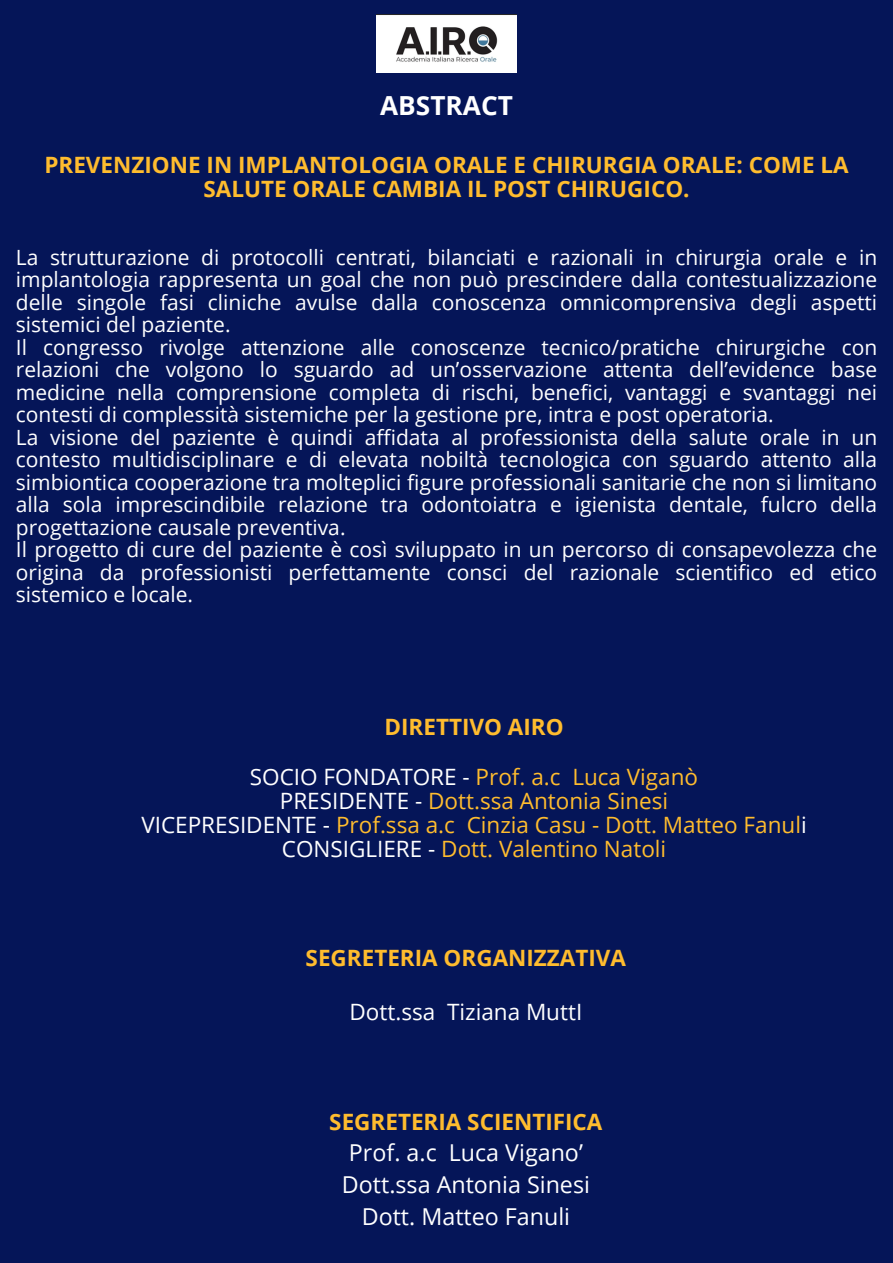
<style>
.page{position:relative;width:893px;height:1263px;background:#051558}
.page>*{position:absolute;margin:0;border:0;box-sizing:border-box;transform-origin:0 0}
.t1{font:700 26.25px "Open Sans";color:#fff}
.t2{font:23.25px "Open Sans";color:#fff}
.t3{font:22.5px "Open Sans";color:#ffbc2e}
.t4{font:700 22.5px/24.2px "Open Sans";color:#ffbc2e;text-align:center}
.t5{font:22.5px "Open Sans";color:#fff}
.t6{font:21px/22.5px "Open Sans";color:#fff;text-align:justify}
.s1{color:#fff}
</style>
<div class="page">
<img style="left:377px;top:14px;width:139px;height:58px">
<h1 class="t1" style="left:380px;top:87px;width:134px">ABSTRACT</h1>
<h2 class="t4" style="left:44px;top:152px;width:806px">PREVENZIONE IN IMPLANTOLOGIA ORALE E CHIRURGIA ORALE: COME LA<br>SALUTE ORALE CAMBIA IL POST CHIRUGICO.</h2>
<p class="t6" style="left:16px;top:245px;width:863px">La strutturazione di protocolli centrati, bilanciati e razionali in chirurgia orale e in implantologia rappresenta un goal che non può prescindere dalla contestualizzazione delle singole fasi cliniche avulse dalla conoscenza omnicomprensiva degli aspetti sistemici del paziente.</p>
<p class="t6" style="left:16px;top:335px;width:863px">Il congresso rivolge attenzione alle conoscenze tecnico/pratiche chirurgiche con relazioni che volgono lo sguardo ad un’osservazione attenta dell’evidence base medicine nella comprensione completa di rischi, benefici, vantaggi e svantaggi nei contesti di complessità sistemiche per la gestione pre, intra e post operatoria.</p>
<p class="t6" style="left:16px;top:425px;width:863px">La visione del paziente è quindi affidata al professionista della salute orale in un contesto multidisciplinare e di elevata nobiltà tecnologica con sguardo attento alla simbiontica cooperazione tra molteplici figure professionali sanitarie che non si limitano alla sola imprescindibile relazione tra odontoiatra e igienista dentale, fulcro della progettazione causale preventiva.</p>
<p class="t6" style="left:16px;top:538px;width:863px">Il progetto di cure del paziente è così sviluppato in un percorso di consapevolezza che origina da professionisti perfettamente consci del razionale scientifico ed etico sistemico e locale.</p>
<h2 class="t4" style="left:384px;top:714px;width:181px">DIRETTIVO AIRO</h2>
<p class="t3" style="left:250px;top:760px;width:450px"><span class="s1">SOCIO FONDATORE -</span> Prof. a.c Luca Viganò</p>
<p class="t3" style="left:280px;top:785px;width:390px"><span class="s1">PRESIDENTE -</span> Dott.ssa Antonia Sinesi</p>
<p class="t3" style="left:141px;top:809px;width:667px"><span class="s1">VICEPRESIDENTE -</span> Prof.ssa a.c Cinzia Casu - Dott. Matteo Fanul<span class="s1">i</span></p>
<p class="t3" style="left:282px;top:833px;width:386px"><span class="s1">CONSIGLIERE -</span> Dott. Valentino Natoli</p>
<h2 class="t4" style="left:306px;top:945px;width:322px">SEGRETERIA ORGANIZZATIVA</h2>
<p class="t5" style="left:349px;top:996px;width:234px">Dott.ssa Tiziana MuttI</p>
<p class="t4" style="left:329px;top:1109px;width:275px">SEGRETERIA SCIENTIFICA</p>
<p class="t2" style="left:349px;top:1136px;width:235px">Prof. a.c Luca Vigano’</p>
<p class="t2" style="left:342px;top:1168px;width:249px">Dott.ssa Antonia Sinesi</p>
<p class="t2" style="left:362px;top:1200px;width:210px">Dott. Matteo Fanuli</p>
</div>
